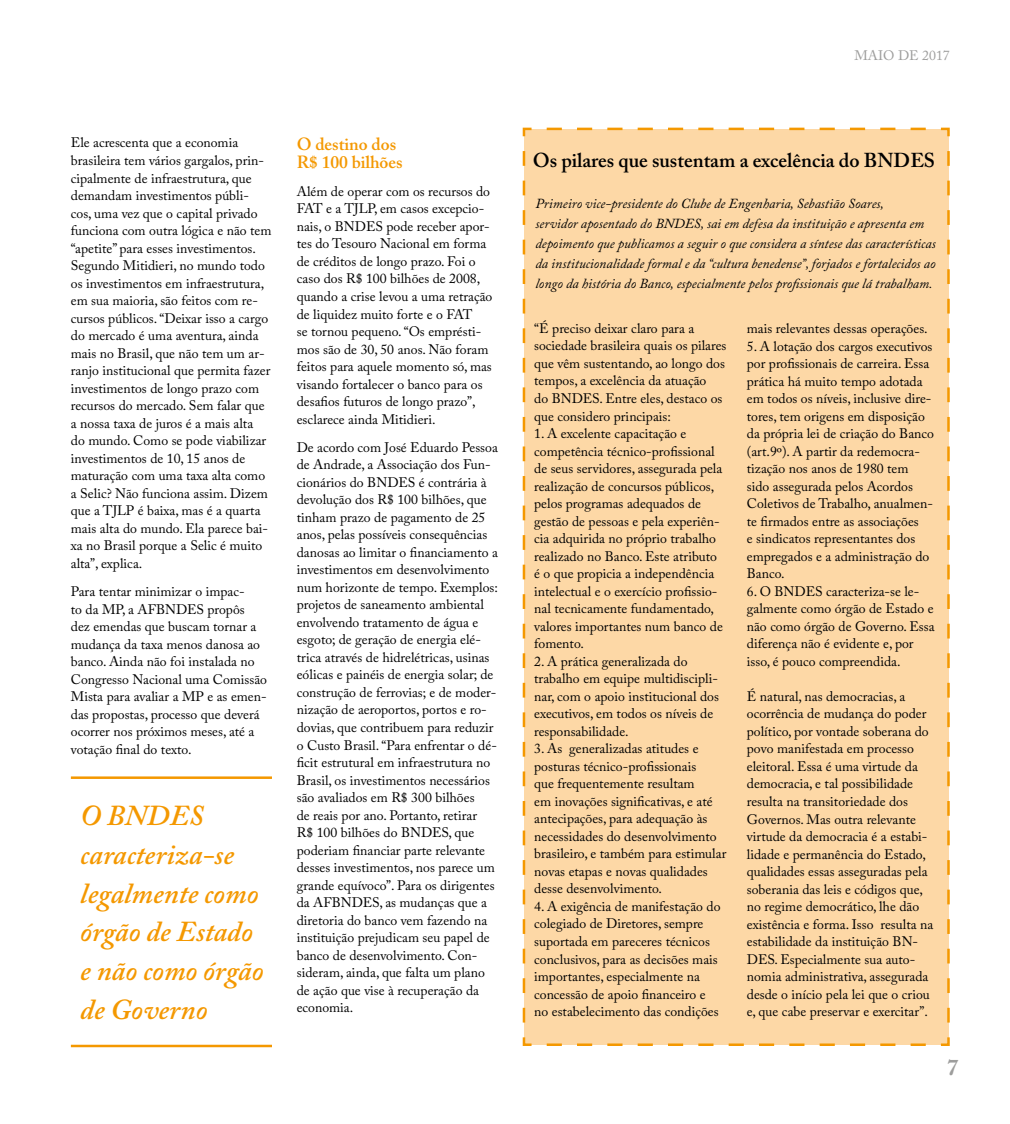
<style>
.page{position:relative;width:1010px;height:1124px;background:#fff}
.page>*{position:absolute;margin:0;border:0;box-sizing:border-box;transform-origin:0 0}
.t1{font:italic 600 28.75px/38.8px "Adobe Caslon Pro";color:#f49800}
.t2{font:700 22.5px "Adobe Caslon Pro";color:#9d9d9c}
.t3{font:600 20px "Adobe Caslon Pro";color:#000}
.t4{font:600 17.5px/17.5px "Adobe Caslon Pro";color:#f49800}
.t5{font:13.75px/17.5px "Adobe Caslon Pro";color:#000}
.t6{font:italic 13.75px/20px "Adobe Caslon Pro";color:#000}
.t7{font:13.75px "Adobe Caslon Pro";color:#9d9d9c}
</style>
<div class="page">
<div style="left:522px;top:127px;width:428px;height:919px;background:#fdd8a6"></div>
<hr style="left:71px;top:776px;width:201px;height:2px;background:#f49800">
<hr style="left:71px;top:1044px;width:201px;height:3px;background:#f49800">
<p class="t5" style="left:71px;top:134px;width:202px">Ele acrescenta que a economia brasileira tem vários gargalos, prin&shy;cipalmente de infraestrutura, que demandam investimentos públi&shy;cos, uma vez que o capital privado funciona com outra lógica e não tem “apetite” para esses investimentos.<br>Segundo Mitidieri, no mundo todo os investimentos em infraestrutura, em sua maioria, são feitos com re&shy;cursos públicos. “Deixar isso a cargo do mercado é uma aventura, ainda mais no Brasil, que não tem um ar&shy;ranjo institucional que permita fazer investimentos de longo prazo com recursos do mercado. Sem falar que a nossa taxa de juros é a mais alta<br>do mundo. Como se pode viabilizar investimentos de 10, 15 anos de maturação com uma taxa alta como a Selic? Não funciona assim. Dizem que a TJLP é baixa, mas é a quarta mais alta do mundo. Ela parece bai&shy;xa no Brasil porque a Selic é muito alta”, explica.</p>
<p class="t5" style="left:71px;top:582px;width:198px">Para tentar minimizar o impac-<br>to da MP, a AFBNDES propôs dez emendas que buscam tornar a mudança da taxa menos danosa ao banco. Ainda não foi instalada no<br>Congresso Nacional uma Comissão<br>Mista para avaliar a MP e as emen&shy;das propostas, processo que deverá ocorrer nos próximos meses, até a votação final do texto.</p>
<h1 class="t1" style="left:80px;top:795px;width:185px">O BNDES caracteriza-se legalmente como órgão de Estado e não como órgão de Governo</h1>
<p class="t4" style="left:297px;top:135px;width:107px">O destino dos<br>R$ 100 bilhões</p>
<p class="t5" style="left:297px;top:182px;width:197px">Além de operar com os recursos do<br>FAT e a TJLP, em casos excepcio&shy;nais, o BNDES pode receber apor&shy;tes do Tesouro Nacional em forma de créditos de longo prazo. Foi o caso dos R$ 100 bilhões de 2008, quando a crise levou a uma retração de liquidez muito forte e o FAT<br>se tornou pequeno. “Os emprésti&shy;mos são de 30, 50 anos. Não foram feitos para aquele momento só, mas visando fortalecer o banco para os desafios futuros de longo prazo”, esclarece ainda Mitidieri.</p>
<p class="t5" style="left:297px;top:438px;width:203px">De acordo com José Eduardo Pessoa de Andrade, a Associação dos Fun&shy;cionários do BNDES é contrária à devolução dos R$ 100 bilhões, que tinham prazo de pagamento de 25 anos, pelas possíveis consequências danosas ao limitar o financiamento a investimentos em desenvolvimento num horizonte de tempo. Exemplos: projetos de saneamento ambiental envolvendo tratamento de água e esgoto; de geração de energia elé&shy;trica através de hidrelétricas, usinas eólicas e painéis de energia solar; de construção de ferrovias; e de moder&shy;nização de aeroportos, portos e ro&shy;dovias, que contribuem para reduzir o Custo Brasil. “Para enfrentar o dé&shy;ficit estrutural em infraestrutura no Brasil, os investimentos necessários são avaliados em R$ 300 bilhões<br>de reais por ano. Portanto, retirar<br>R$ 100 bilhões do BNDES, que poderiam financiar parte relevante desses investimentos, nos parece um grande equívoco”. Para os dirigentes da AFBNDES, as mudanças que a diretoria do banco vem fazendo na instituição prejudicam seu papel de banco de desenvolvimento. Con&shy;sideram, ainda, que falta um plano de ação que vise à recuperação da economia.</p>
<p class="t7" style="left:854px;top:47px;width:97px">MAIO DE 2017</p>
<h3 class="t3" style="left:533px;top:148px;width:404px">Os pilares que sustentam a excelência do BNDES</h3>
<p class="t6" style="left:535px;top:193px;width:402px">Primeiro vice-presidente do Clube de Engenharia, Sebastião Soares,<br>servidor aposentado do BNDES, sai em defesa da instituição e apresenta em depoimento que publicamos a seguir o que considera a síntese das características da institucionalidade formal e da “cultura benedense”, forjados e fortalecidos ao longo da história do Banco, especialmente pelos profissionais que lá trabalham.</p>
<p class="t5" style="left:534px;top:319px;width:194px">“É preciso deixar claro para a sociedade brasileira quais os pilares que vêm sustentando, ao longo dos tempos, a excelência da atuação<br>do BNDES. Entre eles, destaco os que considero principais:</p>
<p class="t5" style="left:534px;top:424px;width:190px">1. A excelente capacitação e competência técnico-profissional de seus servidores, assegurada pela realização de concursos públicos, pelos programas adequados de gestão de pessoas e pela experiên&shy;cia adquirida no próprio trabalho realizado no Banco. Este atributo é o que propicia a independência intelectual e o exercício profissio&shy;nal tecnicamente fundamentado, valores importantes num banco de fomento.</p>
<p class="t5" style="left:534px;top:652px;width:186px">2. A prática generalizada do trabalho em equipe multidiscipli&shy;nar, com o apoio institucional dos executivos, em todos os níveis de responsabilidade.</p>
<p class="t5" style="left:534px;top:739px;width:194px">3. As generalizadas atitudes e posturas técnico-profissionais<br>que frequentemente resultam<br>em inovações significativas, e até antecipações, para adequação às necessidades do desenvolvimento brasileiro, e também para estimular novas etapas e novas qualidades desse desenvolvimento.</p>
<p class="t5" style="left:534px;top:897px;width:188px">4. A exigência de manifestação do colegiado de Diretores, sempre suportada em pareceres técnicos conclusivos, para as decisões mais importantes, especialmente na concessão de apoio financeiro e no estabelecimento das condições</p>
<p class="t5" style="left:747px;top:319px;width:182px">mais relevantes dessas operações.</p>
<p class="t5" style="left:747px;top:337px;width:189px">5. A lotação dos cargos executivos por profissionais de carreira. Essa prática há muito tempo adotada em todos os níveis, inclusive dire&shy;tores, tem origens em disposição da própria lei de criação do Banco (art.9º). A partir da redemocra&shy;tização nos anos de 1980 tem sido assegurada pelos Acordos<br>Coletivos de Trabalho, anualmen&shy;te firmados entre as associações<br>e sindicatos representantes dos empregados e a administração do<br>Banco.</p>
<p class="t5" style="left:747px;top:582px;width:189px">6. O BNDES caracteriza-se le&shy;galmente como órgão de Estado e não como órgão de Governo. Essa diferença não é evidente e, por isso, é pouco compreendida.</p>
<p class="t5" style="left:747px;top:687px;width:188px">É natural, nas democracias, a ocorrência de mudança do poder político, por vontade soberana do povo manifestada em processo eleitoral. Essa é uma virtude da democracia, e tal possibilidade resulta na transitoriedade dos<br>Governos. Mas outra relevante virtude da democracia é a estabi&shy;lidade e permanência do Estado, qualidades essas asseguradas pela soberania das leis e códigos que, no regime democrático, lhe dão existência e forma. Isso resulta na estabilidade da instituição BN-<br>DES. Especialmente sua auto&shy;nomia administrativa, assegurada desde o início pela lei que o criou e, que cabe preservar e exercitar”.</p>
<h2 class="t2" style="left:947px;top:1054px;width:13px">7</h2>
</div>
